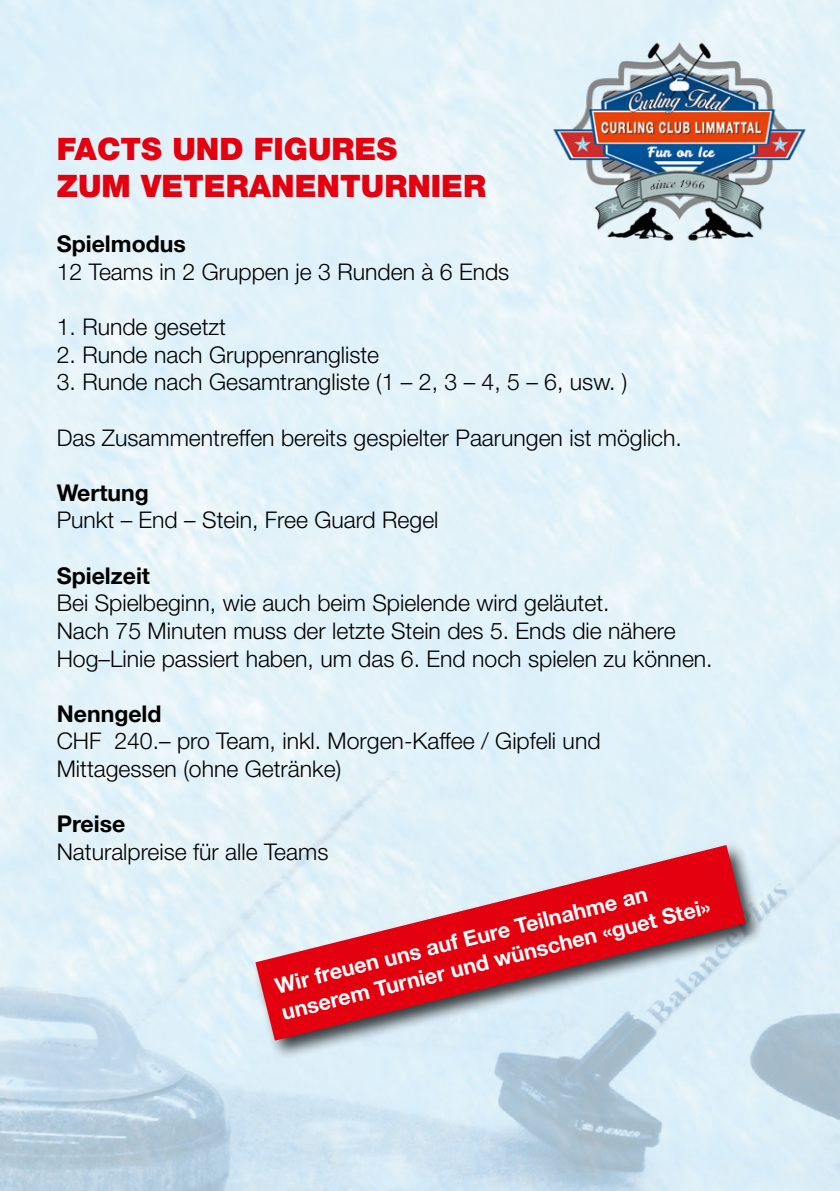
<style>
.page{position:relative;width:840px;height:1191px;background:#fff}
.page>*{position:absolute;margin:0;border:0;box-sizing:border-box;transform-origin:0 0}
.t1{font:900 31px/37.2px "Helvetica Neue";color:#e3000f}
.t2{font:300 23px/27.6px "Helvetica Neue";color:#000}
.t3{font:700 23px "Helvetica Neue";color:#000}
.t4{font:700 21.6px/27px "Helvetica Neue";color:#fff}
</style>
<div class="page">
<img style="left:0;top:771px;width:839px;height:420px">
<img style="left:545px;top:16px;width:267px;height:242px">
<div style="left:252px;top:841px;width:513px;height:219px;background:#000;opacity:.75"></div>
<svg style="left:255px;top:845px;width:490px;height:195px;background:#d6838e"></svg>
<h1 class="t1" style="left:57px;top:130px;width:430px">FACTS UND FIGURES<br>ZUM VETERANENTURNIER</h1>
<p class="t3" style="left:57px;top:226px;width:130px">Spielmodus</p>
<p class="t2" style="left:57px;top:257px;width:454px">12 Teams in 2 Gruppen je 3 Runden à 6 Ends</p>
<p class="t2" style="left:57px;top:313px;width:171px">1. Runde gesetzt</p>
<p class="t2" style="left:57px;top:340px;width:324px">2. Runde nach Gruppenrangliste</p>
<p class="t2" style="left:57px;top:368px;width:572px">3. Runde nach Gesamtrangliste (1 – 2, 3 – 4, 5 – 6, usw. )</p>
<p class="t2" style="left:57px;top:423px;width:626px">Das Zusammentreffen bereits gespielter Paarungen ist möglich.</p>
<p class="t3" style="left:57px;top:474px;width:93px">Wertung</p>
<p class="t2" style="left:57px;top:506px;width:383px">Punkt – End – Stein, Free Guard Regel</p>
<p class="t3" style="left:57px;top:557px;width:95px">Spielzeit</p>
<p class="t2" style="left:57px;top:589px;width:657px">Bei Spielbeginn, wie auch beim Spielende wird geläutet.<br>Nach 75 Minuten muss der letzte Stein des 5. Ends die nähere<br>Hog–Linie passiert haben, um das 6. End noch spielen zu können.</p>
<p class="t3" style="left:57px;top:695px;width:106px">Nenngeld</p>
<p class="t2" style="left:57px;top:727px;width:545px">CHF 240.– pro Team, inkl. Morgen-Kaffee / Gipfeli und<br>Mittagessen (ohne Getränke)</p>
<p class="t3" style="left:57px;top:806px;width:70px">Preise</p>
<p class="t2" style="left:57px;top:837px;width:273px">Naturalpreise für alle Teams</p>
<p class="t4" style="left:272px;top:974px;width:442px;rotate:-14deg">Wir freuen uns auf Eure Teilnahme an unserem Turnier und wünschen «guet Stei»</p>
</div>
